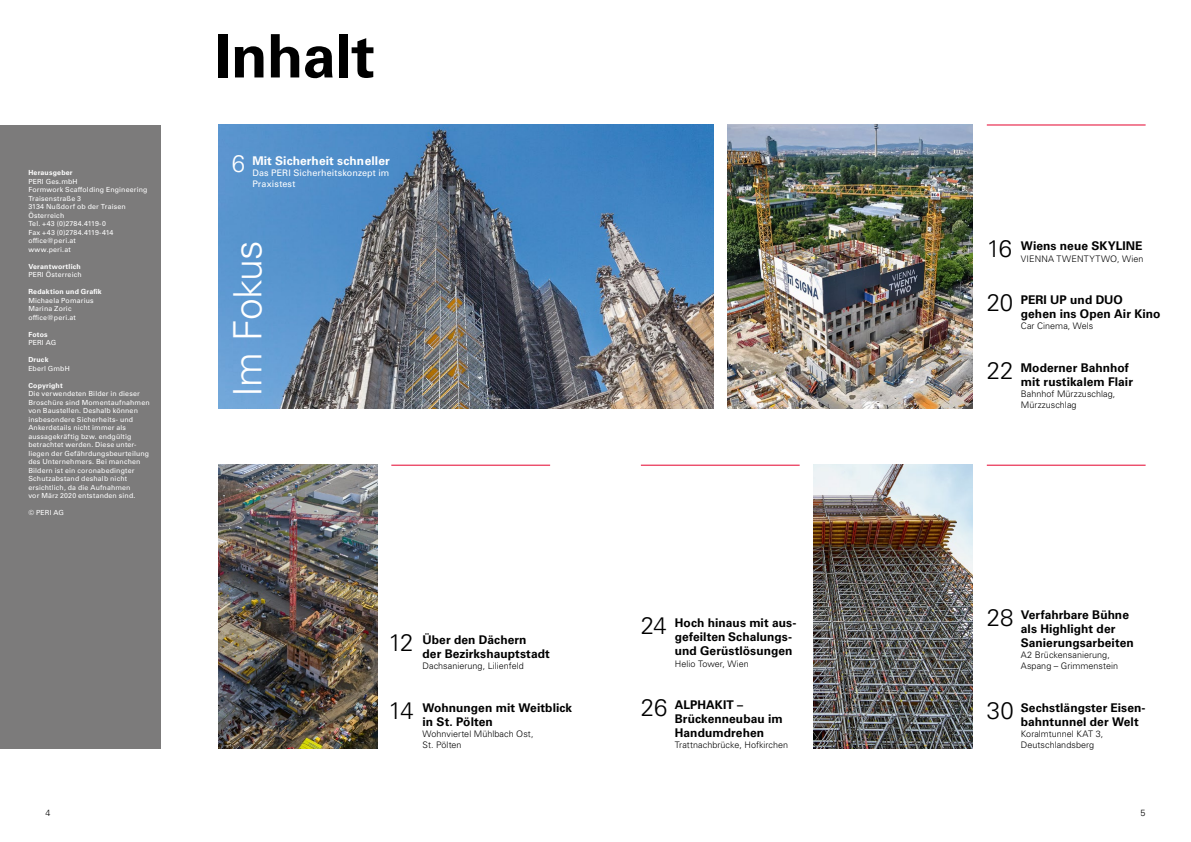
<style>
.page{position:relative;width:1191px;height:842px;background:#fff}
.page>*{position:absolute;margin:0;border:0;box-sizing:border-box;transform-origin:0 0}
.t1{font:700 60px "Univers LT Pro";letter-spacing:-.01em;color:#000}
.t2{font:300 39px "Univers LT Pro";letter-spacing:-.02em;color:#fff}
.t3{font:700 12px/14px "Univers LT Pro";letter-spacing:.005em;color:#000}
.t4{font:700 12px "Univers LT Pro";letter-spacing:.01em;color:#fff}
.t5{font:300 9px/11.3px "Univers LT Pro";letter-spacing:.005em;color:#000}
.t6{font:9px/11.3px "Univers LTCYR 55 Roman";letter-spacing:.015em;color:#fff}
.t7{font:300 9px "Univers LT Pro";letter-spacing:.025em;color:#000}
.t8{font:7px/8.5px "Univers LTCYR 55 Roman";letter-spacing:.02em;color:#fff}
.t9{font:700 7px "Univers LT Pro";letter-spacing:.025em;color:#fff}
.s1{font-weight:300;font-size:24px}
</style>
<div class="page">
<div style="left:0;top:125px;width:161px;height:623px;background:#7c7b7b"></div>
<hr style="left:986px;top:125px;width:159px;height:1px;background:#e4032e">
<hr style="left:391px;top:465px;width:159px;height:1px;background:#e4032e">
<hr style="left:641px;top:465px;width:158px;height:1px;background:#e4032e">
<hr style="left:986px;top:465px;width:159px;height:1px;background:#e4032e">
<img style="left:727px;top:125px;width:245px;height:283px">
<img style="left:814px;top:465px;width:158px;height:283px">
<img style="left:218px;top:125px;width:495px;height:283px">
<img style="left:218px;top:465px;width:159px;height:283px">
<p class="t9" style="left:28px;top:169px;width:46px">Herausgeber</p>
<p class="t8" style="left:28px;top:177px;width:121px">PERI Ges.mbH<br>Formwork Scaffolding Engineering<br>Traisenstraße 3<br>3134 Nußdorf ob der Traisen<br>Österreich<br>Tel. +43 (0)2784.4119-0<br>Fax +43 (0)2784.4119-414 office@peri.at<br>www.peri.at</p>
<p class="t9" style="left:28px;top:262px;width:54px">Verantwortlich</p>
<p class="t8" style="left:28px;top:270px;width:55px">PERI Österreich</p>
<p class="t9" style="left:28px;top:288px;width:75px">Redaktion und Grafik</p>
<p class="t8" style="left:28px;top:296px;width:67px">Michaela Pomarius<br>Marina Zoric office@peri.at</p>
<p class="t9" style="left:28px;top:330px;width:21px">Fotos</p>
<p class="t8" style="left:28px;top:338px;width:29px">PERI AG</p>
<p class="t9" style="left:28px;top:356px;width:22px">Druck</p>
<p class="t8" style="left:28px;top:364px;width:43px">Eberl GmbH</p>
<p class="t9" style="left:28px;top:381px;width:36px">Copyright</p>
<p class="t8" style="left:28px;top:389px;width:123px">Die verwendeten Bilder in dieser<br>Broschüre sind Momentaufnahmen von Baustellen. Deshalb können insbesondere Sicherheits- und<br>Ankerdetails nicht immer als aussagekräftig bzw. endgültig betrachtet werden. Diese unter&shy;liegen der Gefährdungsbeurteilung des Unternehmers. Bei manchen<br>Bildern ist ein coronabedingter<br>Schutzabstand deshalb nicht ersichtlich, da die Aufnahmen<br>vor März 2020 entstanden sind.</p>
<p class="t8" style="left:28px;top:508px;width:37px">© PERI AG</p>
<h1 class="t1" style="left:215px;top:21px;width:162px">Inhalt</h1>
<h3 class="t4" style="left:232px;top:153px;width:160px"><span class="s1">6</span> Mit Sicherheit schneller</h3>
<p class="t6" style="left:252px;top:167px;width:139px">Das PERI Sicherheitskonzept im<br>Praxistest</p>
<h2 class="t2" style="left:225px;top:397px;width:158px;rotate:-90deg">Im Fokus</h2>
<h3 class="t3" style="left:422px;top:633px;width:129px;text-indent:-34px"><span class="s1">12</span> Über den Dächern<br>der Bezirkshauptstadt</h3>
<p class="t5" style="left:422px;top:661px;width:103px">Dachsanierung, Lilienfeld</p>
<h3 class="t3" style="left:422px;top:701px;width:151px;text-indent:-34px"><span class="s1">14</span> Wohnungen mit Weitblick in St. Pölten</h3>
<p class="t5" style="left:422px;top:728px;width:112px">Wohnviertel Mühlbach Ost,<br>St. Pölten</p>
<h3 class="t3" style="left:675px;top:617px;width:123px;text-indent:-34px"><span class="s1">24</span> Hoch hinaus mit aus&shy;gefeilten Schalungs&shy;und Gerüstlösungen</h3>
<p class="t5" style="left:675px;top:658px;width:75px">Helio Tower, Wien</p>
<h3 class="t3" style="left:675px;top:698px;width:109px;text-indent:-34px"><span class="s1">26</span> ALPHAKIT –<br>Brückenneubau im<br>Handumdrehen</h3>
<p class="t5" style="left:675px;top:740px;width:115px">Trattnachbrücke, Hofkirchen</p>
<h3 class="t3" style="left:986px;top:239px;width:157px"><span class="s1">16</span> Wiens neue SKYLINE</h3>
<p class="t7" style="left:1020px;top:253px;width:124px">VIENNA TWENTYTWO, Wien</p>
<h3 class="t3" style="left:1020px;top:293px;width:141px;text-indent:-34px"><span class="s1">20</span> PERI UP und DUO gehen ins Open Air Kino</h3>
<p class="t5" style="left:1020px;top:320px;width:74px">Car Cinema, Wels</p>
<h3 class="t3" style="left:1020px;top:361px;width:114px;text-indent:-34px"><span class="s1">22</span> Moderner Bahnhof mit rustikalem Flair</h3>
<p class="t5" style="left:1020px;top:388px;width:96px">Bahnhof Mürzzuschlag,<br>Mürzzuschlag</p>
<h3 class="t3" style="left:1020px;top:608px;width:114px;text-indent:-34px"><span class="s1">28</span> Verfahrbare Bühne als Highlight der<br>Sanierungsarbeiten</h3>
<p class="t5" style="left:1020px;top:649px;width:99px">A2 Brückensanierung,<br>Aspang – Grimmenstein</p>
<h3 class="t3" style="left:1020px;top:701px;width:126px;text-indent:-34px"><span class="s1">30</span> Sechstlängster Eisen&shy;bahntunnel der Welt</h3>
<p class="t5" style="left:1020px;top:728px;width:84px">Koralmtunnel KAT 3,<br>Deutschlandsberg</p>
<p class="t5" style="left:45px;top:808px;width:7px">4</p>
<p class="t5" style="left:1140px;top:808px;width:7px">5</p>
</div>
